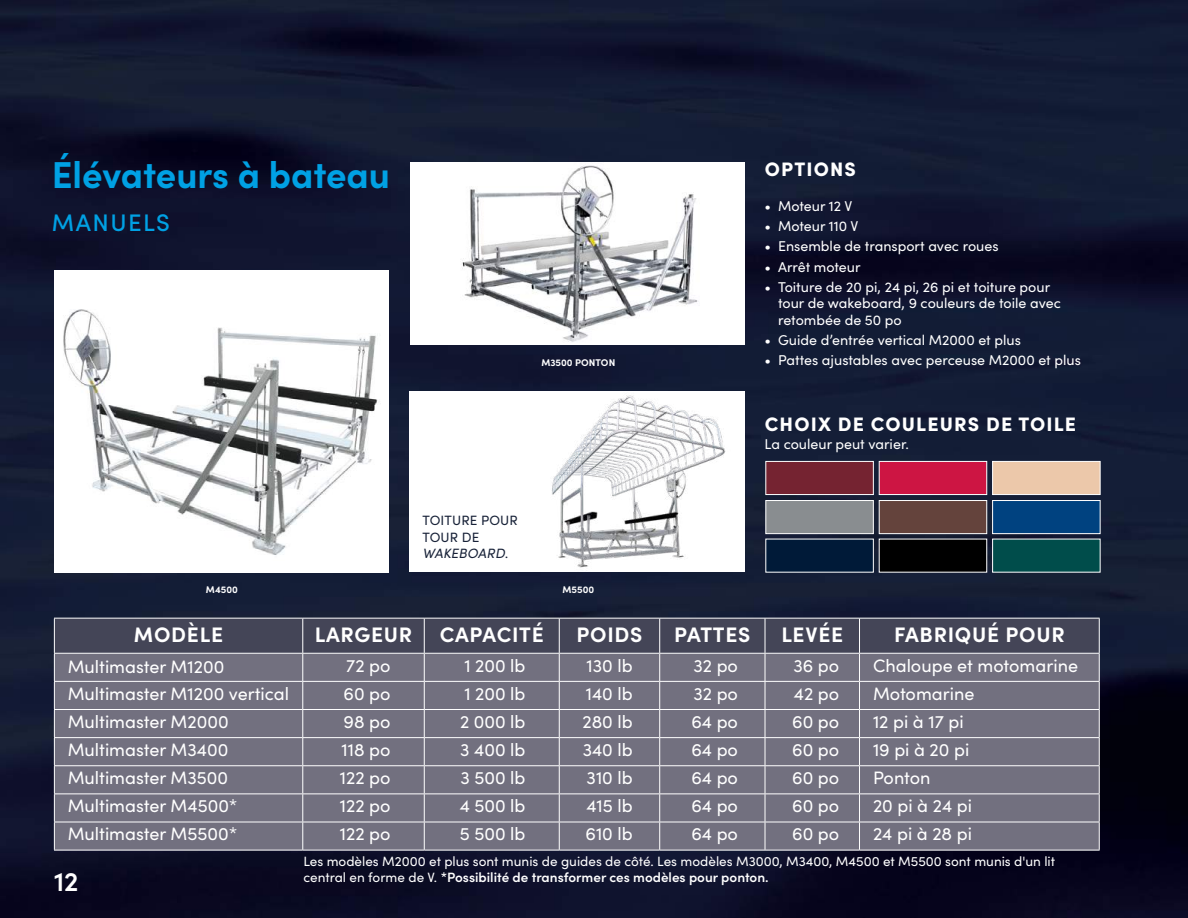
<style>
.page{position:relative;width:1188px;height:918px;background:#fff}
.page>*{position:absolute;margin:0;border:0;box-sizing:border-box;transform-origin:0 0}
.t1{font:700 37.5px "Sofia Pro";color:#00a1e4}
.t2{font:600 27px "Sofia Pro";color:#fff}
.t3{font:500 24px "Sofia Pro";letter-spacing:.06em;color:#00a1e4}
.t4{font:700 21px "Sofia Pro";letter-spacing:.035em;color:#fff}
.t5{font:900 19.5px "Sofia Pro";letter-spacing:.06em;color:#fff}
.t6{font:18px "Sofia Pro";color:#fff}
.t7{font:14.25px/16.5px "Sofia Pro";color:#fff}
.t8{font:13.5px/16.2px "Sofia Pro";color:#fff}
.t9{font:13.5px/16.2px "Sofia Pro";letter-spacing:.01em;color:#182238}
.t10{font:700 9.75px "Sofia Pro";color:#fff}
.s1{font-style:italic}
.s2{font-weight:600}
</style>
<div class="page">
<img style="left:0;top:0;width:1188px;height:918px">
<div style="left:410px;top:162px;width:335px;height:183px;background:#fff"></div>
<img style="left:462px;top:165px;width:236px;height:177px">
<div style="left:54px;top:270px;width:335px;height:302px;background:#fff"></div>
<img style="left:63px;top:309px;width:315px;height:246px">
<div style="left:409px;top:392px;width:336px;height:180px;background:#fff"></div>
<img style="left:552px;top:395px;width:174px;height:173px">
<svg style="left:765px;top:461px;width:336px;height:112px;background:#5c4e5c"></svg>
<svg style="left:54px;top:618px;width:1046px;height:232px;background:#706f7e"></svg>
<hr style="left:54px;top:850px;width:249px;height:1px;background:#fff">
<hr style="left:303px;top:850px;width:121px;height:1px;background:#fff">
<hr style="left:424px;top:850px;width:135px;height:1px;background:#fff">
<hr style="left:559px;top:850px;width:101px;height:1px;background:#fff">
<hr style="left:660px;top:850px;width:105px;height:1px;background:#fff">
<hr style="left:765px;top:850px;width:95px;height:1px;background:#fff">
<hr style="left:860px;top:850px;width:240px;height:1px;background:#fff">
<h1 class="t1" style="left:52px;top:146px;width:340px">Élévateurs à bateau</h1>
<h3 class="t3" style="left:52px;top:205px;width:119px">MANUELS</h3>
<p class="t10" style="left:541px;top:355px;width:75px">M3500 PONTON</p>
<p class="t9" style="left:423px;top:512px;width:97px">TOITURE POUR<br>TOUR DE<br><span class="s1">WAKEBOARD</span>.</p>
<p class="t10" style="left:206px;top:582px;width:33px">M4500</p>
<p class="t10" style="left:562px;top:582px;width:33px">M5500</p>
<p class="t5" style="left:765px;top:154px;width:93px">OPTIONS</p>
<p class="t7" style="left:765px;top:197px;width:89px">• Moteur 12 V</p>
<p class="t7" style="left:765px;top:217px;width:95px">• Moteur 110 V</p>
<p class="t7" style="left:765px;top:237px;width:236px">• Ensemble de transport avec roues</p>
<p class="t7" style="left:765px;top:258px;width:98px">• Arrêt moteur</p>
<p class="t7" style="left:778px;top:278px;width:284px;text-indent:-13px">• Toiture de 20 pi, 24 pi, 26 pi et toiture pour tour de wakeboard, 9 couleurs de toile avec retombée de 50 po</p>
<p class="t7" style="left:765px;top:331px;width:258px">• Guide d’entrée vertical M2000 et plus</p>
<p class="t7" style="left:765px;top:351px;width:318px">• Pattes ajustables avec perceuse M2000 et plus</p>
<p class="t5" style="left:765px;top:409px;width:313px">CHOIX DE COULEURS DE TOILE</p>
<p class="t7" style="left:765px;top:435px;width:146px">La couleur peut varier.</p>
<p class="t4" style="left:134px;top:619px;width:91px">MODÈLE</p>
<p class="t4" style="left:315px;top:619px;width:99px">LARGEUR</p>
<p class="t4" style="left:440px;top:619px;width:106px">CAPACITÉ</p>
<p class="t4" style="left:576px;top:619px;width:68px">POIDS</p>
<p class="t4" style="left:674px;top:619px;width:78px">PATTES</p>
<p class="t4" style="left:781px;top:619px;width:63px">LEVÉE</p>
<p class="t4" style="left:894px;top:619px;width:172px">FABRIQUÉ POUR</p>
<p class="t6" style="left:68px;top:654px;width:158px">Multimaster M1200</p>
<p class="t6" style="left:346px;top:652px;width:46px">72 po</p>
<p class="t6" style="left:464px;top:652px;width:63px">1 200 lb</p>
<p class="t6" style="left:587px;top:652px;width:48px">130 lb</p>
<p class="t6" style="left:693px;top:652px;width:46px">32 po</p>
<p class="t6" style="left:793px;top:652px;width:47px">36 po</p>
<p class="t6" style="left:873px;top:652px;width:207px">Chaloupe et motomarine</p>
<p class="t6" style="left:68px;top:680px;width:223px">Multimaster M1200 vertical</p>
<p class="t6" style="left:343px;top:680px;width:49px">60 po</p>
<p class="t6" style="left:464px;top:680px;width:63px">1 200 lb</p>
<p class="t6" style="left:586px;top:680px;width:48px">140 lb</p>
<p class="t6" style="left:693px;top:680px;width:46px">32 po</p>
<p class="t6" style="left:794px;top:680px;width:47px">42 po</p>
<p class="t6" style="left:873px;top:680px;width:103px">Motomarine</p>
<p class="t6" style="left:68px;top:708px;width:162px">Multimaster M2000</p>
<p class="t6" style="left:344px;top:708px;width:48px">98 po</p>
<p class="t6" style="left:460px;top:708px;width:67px">2 000 lb</p>
<p class="t6" style="left:582px;top:708px;width:52px">280 lb</p>
<p class="t6" style="left:691px;top:708px;width:48px">64 po</p>
<p class="t6" style="left:792px;top:708px;width:49px">60 po</p>
<p class="t6" style="left:873px;top:708px;width:92px">12 pi à 17 pi</p>
<p class="t6" style="left:68px;top:737px;width:162px">Multimaster M3400</p>
<p class="t6" style="left:341px;top:737px;width:51px">118 po</p>
<p class="t6" style="left:460px;top:737px;width:67px">3 400 lb</p>
<p class="t6" style="left:583px;top:737px;width:52px">340 lb</p>
<p class="t6" style="left:691px;top:737px;width:48px">64 po</p>
<p class="t6" style="left:792px;top:737px;width:49px">60 po</p>
<p class="t6" style="left:873px;top:737px;width:98px">19 pi à 20 pi</p>
<p class="t6" style="left:68px;top:765px;width:162px">Multimaster M3500</p>
<p class="t6" style="left:340px;top:765px;width:52px">122 po</p>
<p class="t6" style="left:461px;top:765px;width:66px">3 500 lb</p>
<p class="t6" style="left:587px;top:765px;width:48px">310 lb</p>
<p class="t6" style="left:691px;top:765px;width:48px">64 po</p>
<p class="t6" style="left:792px;top:765px;width:49px">60 po</p>
<p class="t6" style="left:873px;top:765px;width:59px">Ponton</p>
<p class="t6" style="left:68px;top:793px;width:171px">Multimaster M4500*</p>
<p class="t6" style="left:340px;top:793px;width:52px">122 po</p>
<p class="t6" style="left:460px;top:793px;width:67px">4 500 lb</p>
<p class="t6" style="left:587px;top:793px;width:48px">415 lb</p>
<p class="t6" style="left:691px;top:793px;width:48px">64 po</p>
<p class="t6" style="left:792px;top:793px;width:49px">60 po</p>
<p class="t6" style="left:873px;top:793px;width:101px">20 pi à 24 pi</p>
<p class="t6" style="left:68px;top:821px;width:171px">Multimaster M5500*</p>
<p class="t6" style="left:340px;top:821px;width:52px">122 po</p>
<p class="t6" style="left:460px;top:821px;width:67px">5 500 lb</p>
<p class="t6" style="left:585px;top:821px;width:49px">610 lb</p>
<p class="t6" style="left:691px;top:821px;width:48px">64 po</p>
<p class="t6" style="left:792px;top:821px;width:49px">60 po</p>
<p class="t6" style="left:873px;top:821px;width:100px">24 pi à 28 pi</p>
<h2 class="t2" style="left:54px;top:861px;width:26px">12</h2>
<p class="t8" style="left:303px;top:853px;width:753px">Les modèles M2000 et plus sont munis de guides de côté. Les modèles M3000, M3400, M4500 et M5500 sont munis d'un lit central en forme de V. <span class="s2">*Possibilité de transformer ces modèles pour ponton.</span></p>
</div>
